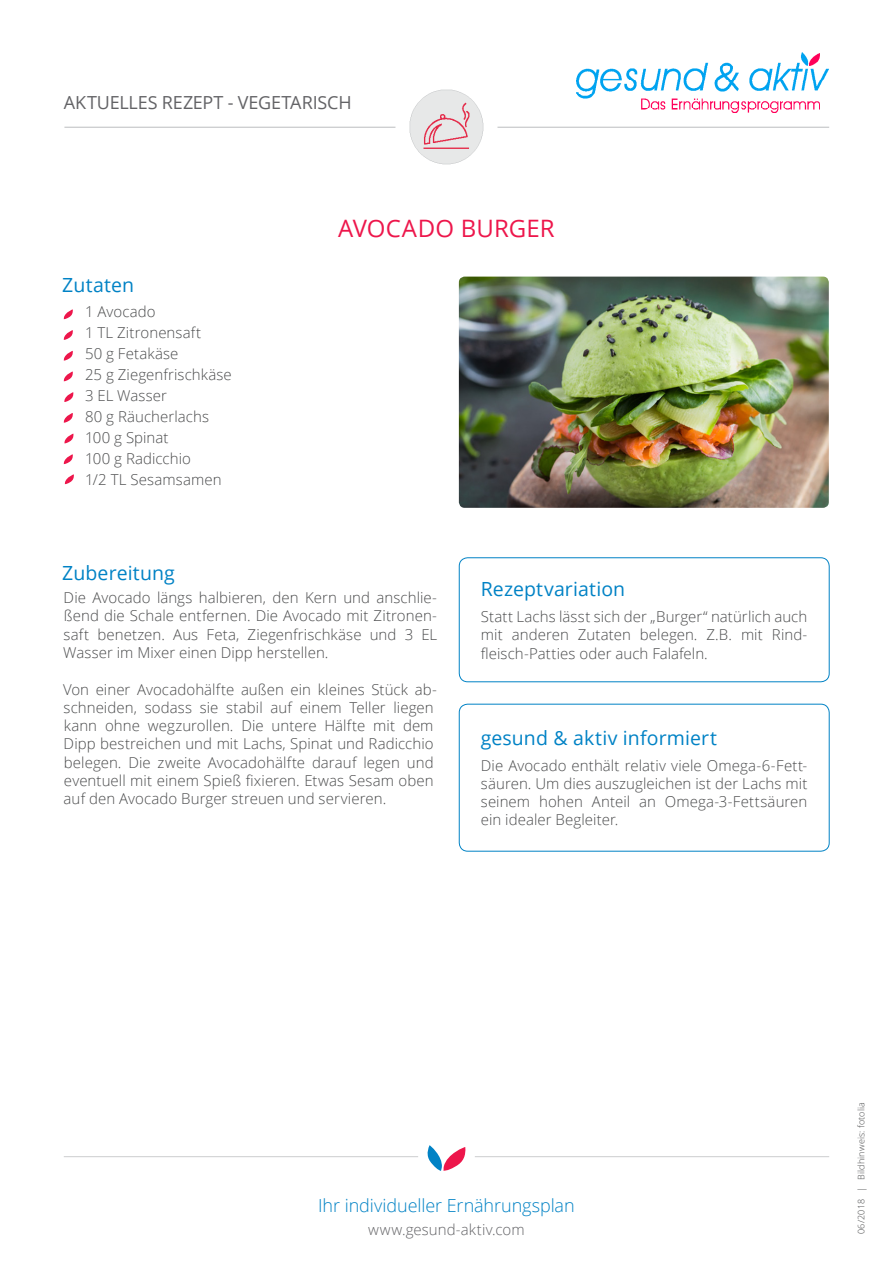
<style>
.page{position:relative;width:893px;height:1263px;background:#fff}
.page>*{position:absolute;margin:0;border:0;box-sizing:border-box;transform-origin:0 0}
.Haedline_-_16_pt_-_r{font:24px "Open Sans";letter-spacing:.005em;color:#ed164b}
.Headline_Blau_im_Kas{font:19.5px "Open Sans";letter-spacing:.005em;color:#0082c5}
.Haedline_-_13_pt_-_b{font:19.5px "Open Sans";letter-spacing:.005em;color:#0082c5}
.Footer_-_12_pt_-_bla{font:300 18px "Open Sans";letter-spacing:-.005em;color:#0082c5}
.NL___Thema_-_grau{font:18px "Open Sans";letter-spacing:-.01em;color:#636366}
.Fließtext_-_10_pt{font:300 15px/18.3px "Open Sans";letter-spacing:.005em;color:#4b4c4d;text-align:justify}
.Fließtext_grau_im_Ka{font:300 15px/18px "Open Sans";letter-spacing:.005em;color:#4b4c4d;text-align:justify}
.Footer_-_10_pt_-_gra{font:300 15px "Open Sans";letter-spacing:.01em;color:#636366}
.Datum__Seite__Bildqu{font:300 9px "Open Sans";letter-spacing:.025em;color:#4b4c4d}
</style>
<div class="page">
<div style="left:459px;top:557px;width:371px;height:125px;border:1px solid #0082c5;border-radius:9px"></div>
<hr style="left:64px;top:127px;width:765px;height:1px;background:#bcbdc0">
<div style="left:395px;top:76px;width:102px;height:102px;background:#fff;border-radius:50%"></div>
<hr style="left:64px;top:1156px;width:765px;height:1px;background:#cccdcf">
<div style="left:418px;top:1128px;width:57px;height:57px;background:#fff;border-radius:50%"></div>
<svg style="left:427px;top:1145px;width:39px;height:26px"></svg>
<img style="left:409px;top:89px;width:75px;height:76px">
<img style="left:459px;top:277px;width:370px;height:231px">
<img style="left:576px;top:53px;width:253px;height:59px">
<div style="left:459px;top:704px;width:371px;height:147px;border:1px solid #0082c5;border-radius:9px"></div>
<svg style="left:64px;top:330px;width:9px;height:10px"></svg>
<svg style="left:64px;top:309px;width:9px;height:10px"></svg>
<svg style="left:64px;top:351px;width:9px;height:10px"></svg>
<svg style="left:64px;top:371px;width:9px;height:10px"></svg>
<svg style="left:64px;top:392px;width:10px;height:10px"></svg>
<svg style="left:64px;top:413px;width:9px;height:10px"></svg>
<svg style="left:64px;top:433px;width:10px;height:10px"></svg>
<svg style="left:64px;top:454px;width:9px;height:10px"></svg>
<svg style="left:65px;top:474px;width:9px;height:10px"></svg>
<p class="NL___Thema_-_grau" style="left:64px;top:90px;width:289px">AKTUELLES REZEPT - VEGETARISCH</p>
<p class="Haedline_-_13_pt_-_b" style="left:62px;top:271px;width:73px">Zutaten</p>
<p class="Fließtext_-_10_pt" style="left:85px;top:302px;width:72px">1 Avocado</p>
<p class="Fließtext_-_10_pt" style="left:85px;top:323px;width:118px">1 TL Zitronensaft</p>
<p class="Fließtext_-_10_pt" style="left:85px;top:344px;width:95px">50 g Fetakäse</p>
<p class="Fließtext_-_10_pt" style="left:85px;top:365px;width:148px">25 g Ziegenfrischkäse</p>
<p class="Fließtext_-_10_pt" style="left:85px;top:386px;width:83px">3 EL Wasser</p>
<p class="Fließtext_-_10_pt" style="left:85px;top:407px;width:126px">80 g Räucherlachs</p>
<p class="Fließtext_-_10_pt" style="left:85px;top:428px;width:85px">100 g Spinat</p>
<p class="Fließtext_-_10_pt" style="left:85px;top:449px;width:107px">100 g Radicchio</p>
<p class="Fließtext_-_10_pt" style="left:85px;top:470px;width:138px">1/2 TL Sesamsamen</p>
<p class="Haedline_-_16_pt_-_r" style="left:338px;top:212px;width:218px">AVOCADO BURGER</p>
<p class="Haedline_-_13_pt_-_b" style="left:62px;top:559px;width:114px">Zubereitung</p>
<p class="Fließtext_-_10_pt" style="left:63px;top:588px;width:376px">Die Avocado längs halbieren, den Kern und anschlie&shy;ßend die Schale entfernen. Die Avocado mit Zitronen&shy;saft benetzen. Aus Feta, Ziegenfrischkäse und 3 EL Wasser im Mixer einen Dipp herstellen.</p>
<p class="Fließtext_-_10_pt" style="left:63px;top:680px;width:375px;text-align:left">Von einer Avocadohälfte außen ein kleines Stück ab&shy;schneiden, sodass sie stabil auf einem Teller liegen kann ohne wegzurollen. Die untere Hälfte mit dem Dipp bestreichen und mit Lachs, Spinat und Radicchio belegen. Die zweite Avocadohälfte darauf legen und eventuell mit einem Spieß fixieren. Etwas Sesam oben auf den Avocado Burger streuen und servieren.</p>
<p class="Headline_Blau_im_Kas" style="left:481px;top:575px;width:146px">Rezeptvariation</p>
<p class="Fließtext_grau_im_Ka" style="left:481px;top:608px;width:328px">Statt Lachs lässt sich der „Burger“ natürlich auch mit anderen Zutaten belegen. Z.B. mit Rind&shy;fleisch-Patties oder auch Falafeln.</p>
<p class="Headline_Blau_im_Kas" style="left:481px;top:724px;width:238px">gesund &amp; aktiv informiert</p>
<p class="Fließtext_grau_im_Ka" style="left:481px;top:756px;width:328px">Die Avocado enthält relativ viele Omega-6-Fett&shy;säuren. Um dies auszugleichen ist der Lachs mit seinem hohen Anteil an Omega-3-Fettsäuren ein idealer Begleiter.</p>
<p class="Footer_-_12_pt_-_bla" style="left:318px;top:1193px;width:258px">Ihr individueller Ernährungsplan</p>
<p class="Footer_-_10_pt_-_gra" style="left:368px;top:1219px;width:158px">www.gesund-aktiv.com</p>
<p class="Datum__Seite__Bildqu" style="left:855px;top:1234px;width:134px;rotate:-90deg">06/2018 | Bildhinweis: fotolia</p>
</div>
